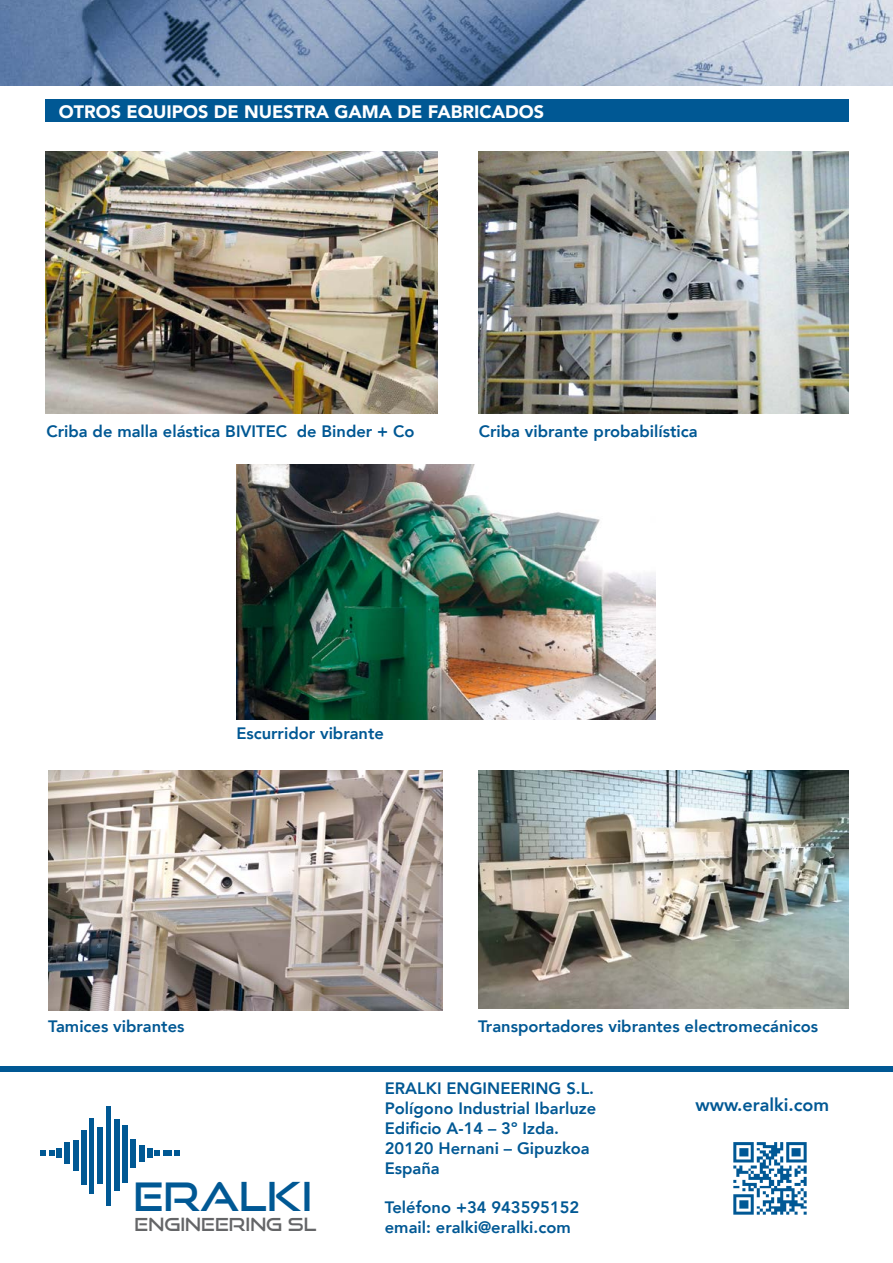
<style>
.page{position:relative;width:893px;height:1263px;background:#fff}
.page>*{position:absolute;margin:0;border:0;box-sizing:border-box;transform-origin:0 0}
.t1{font:39.6px "Good Times Rg";color:#005894}
.t2{font:18.15px "Good Times Rg";color:#646567}
.t3{font:900 18px "Avenir";color:#fff}
.t4{font:800 18px "Avenir";color:#005894}
.t5{font:800 16.5px/19.8px "Avenir";color:#005894}
</style>
<div class="page">
<img style="left:733px;top:1142px;width:74px;height:73px">
<div style="left:0;top:1066px;width:893px;height:5px;background:#005894"></div>
<div style="left:106px;top:1106px;width:5px;height:99px;background:#005894"></div>
<div style="left:89px;top:1118px;width:5px;height:75px;background:#005894"></div>
<div style="left:114px;top:1119px;width:5px;height:72px;background:#005894"></div>
<div style="left:97px;top:1128px;width:5px;height:56px;background:#005894"></div>
<div style="left:81px;top:1130px;width:5px;height:55px;background:#005894"></div>
<div style="left:73px;top:1140px;width:5px;height:31px;background:#005894"></div>
<div style="left:123px;top:1125px;width:5px;height:58px;background:#005894"></div>
<div style="left:131px;top:1139px;width:5px;height:28px;background:#005894"></div>
<div style="left:139px;top:1145px;width:5px;height:16px;background:#005894"></div>
<div style="left:147px;top:1148px;width:5px;height:9px;background:#005894"></div>
<div style="left:57px;top:1148px;width:5px;height:9px;background:#005894"></div>
<svg style="left:155px;top:1150px;width:24px;height:5px"></svg>
<svg style="left:40px;top:1150px;width:14px;height:5px"></svg>
<div style="left:65px;top:1143px;width:5px;height:21px;background:#005894"></div>
<img style="left:0;top:0;width:893px;height:85px">
<img style="left:48px;top:770px;width:394px;height:240px">
<img style="left:45px;top:151px;width:393px;height:263px">
<img style="left:479px;top:770px;width:369px;height:238px">
<img style="left:479px;top:151px;width:369px;height:263px">
<img style="left:236px;top:464px;width:419px;height:255px">
<div style="left:45px;top:99px;width:803px;height:22px;background:#005894"></div>
<p class="t3" style="left:59px;top:101px;width:487px">OTROS EQUIPOS DE NUESTRA GAMA DE FABRICADOS</p>
<p class="t5" style="left:46px;top:423px;width:369px">Criba de malla elástica BIVITEC de Binder + Co</p>
<p class="t5" style="left:479px;top:421px;width:220px">Criba vibrante probabilística</p>
<p class="t5" style="left:236px;top:723px;width:149px">Escurridor vibrante</p>
<p class="t5" style="left:48px;top:1016px;width:138px">Tamices vibrantes</p>
<p class="t5" style="left:478px;top:1016px;width:342px">Transportadores vibrantes electromecánicos</p>
<h1 class="t1" style="left:133px;top:1174px;width:181px">ERALKI</h1>
<p class="t2" style="left:135px;top:1214px;width:183px">ENGINEERING SL</p>
<p class="t5" style="left:385px;top:1080px;width:213px">ERALKI ENGINEERING S.L.<br>Polígono Industrial Ibarluze<br>Edificio A-14 – 3º Izda.<br>20120 Hernani – Gipuzkoa<br>España</p>
<p class="t5" style="left:385px;top:1197px;width:196px">Teléfono +34 943595152 email: eralki@eralki.com</p>
<p class="t4" style="left:695px;top:1097px;width:135px">www.eralki.com</p>
</div>
